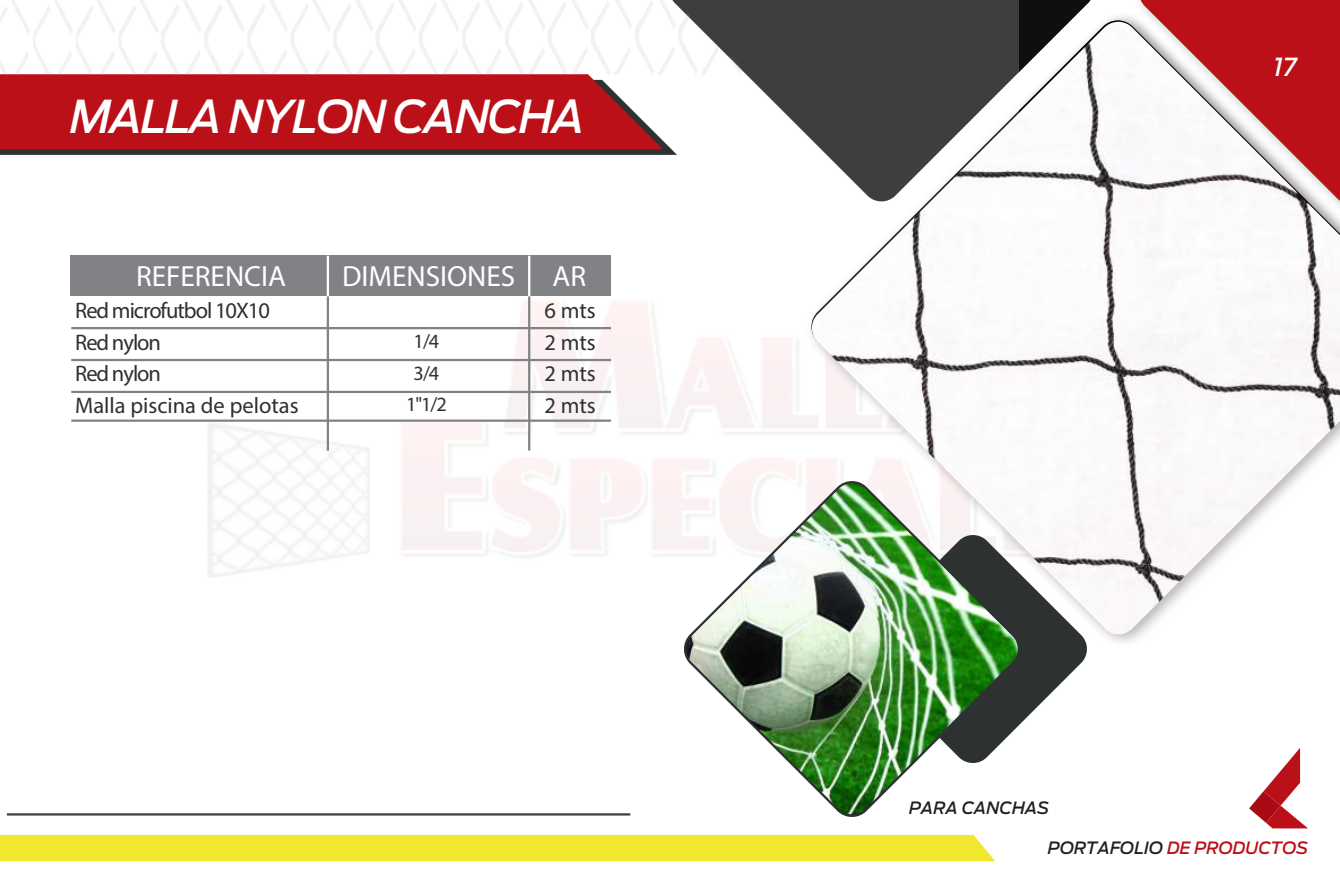
<style>
.page{position:relative;width:1340px;height:893px;background:#fff}
.page>*{position:absolute;margin:0;border:0;box-sizing:border-box;transform-origin:0 0}
.t1{font:italic 500 45px "Ford Antenna";letter-spacing:-.04em;color:#fff}
.t2{font:29.25px "Myriad Pro";color:#fff}
.t3{font:italic 500 24.75px "Ford Antenna";color:#fff}
.t4{font:22.5px/31.5px "Myriad Pro";letter-spacing:-.045em;color:#2e3132}
.t5{font:20.25px/31.5px "Myriad Pro";color:#2e3132;text-align:center}
.t6{font:italic 500 16.88px "Ford Antenna";color:#bb1018}
.t7{font:italic 500 16.88px "Ford Antenna";color:#231f20}
.s1{color:#231f20}
</style>
<div class="page">
<div style="left:71px;top:256px;width:540px;height:40px;background:#808285"></div>
<hr style="left:327px;top:296px;width:2px;height:155px;background:#808285">
<hr style="left:528px;top:296px;width:2px;height:155px;background:#808285">
<hr style="left:327px;top:256px;width:2px;height:40px;background:#fff">
<hr style="left:528px;top:256px;width:2px;height:40px;background:#fff">
<hr style="left:71px;top:327px;width:540px;height:2px;background:#808285">
<hr style="left:71px;top:359px;width:540px;height:2px;background:#808285">
<hr style="left:71px;top:391px;width:540px;height:2px;background:#808285">
<hr style="left:71px;top:420px;width:540px;height:2px;background:#808285">
<svg style="left:0;top:141px;width:667px;height:14px;background:#383335"></svg>
<div style="left:0;top:75px;width:663px;height:74px;background:#bb1018"></div>
<svg style="left:667px;top:0;width:352px;height:155px;fill:#3e3e3f"></svg>
<img style="left:1019px;top:0;width:118px;height:22px">
<hr style="left:7px;top:813px;width:623px;height:2px;background:#3e3e3f">
<div style="left:1137px;top:0;width:202px;height:22px;background:#bb1018"></div>
<div style="left:0;top:835px;width:995px;height:26px;background:#f1e72e"></div>
<svg style="left:1249px;top:748px;width:58px;height:80px"></svg>
<svg style="left:0;top:0;width:742px;height:75px"></svg>
<img style="left:810px;top:22px;width:529px;height:614px">
<svg style="left:1024px;top:533px;width:64px;height:187px"></svg>
<img style="left:680px;top:477px;width:344px;height:340px">
<h1 class="t1" style="left:70px;top:77px;width:517px">MALLA NYLON CANCHA</h1>
<h2 class="t2" style="left:136px;top:259px;width:151px">REFERENCIA</h2>
<h2 class="t2" style="left:342px;top:259px;width:175px">DIMENSIONES</h2>
<h2 class="t2" style="left:552px;top:259px;width:35px">AR</h2>
<p class="t4" style="left:75px;top:295px;width:225px">Red microfutbol 10X10<br>Red nylon<br>Red nylon<br>Malla piscina de pelotas</p>
<p class="t4" style="left:544px;top:295px;width:53px;text-align:justify">6 mts 2 mts 2 mts 2 mts</p>
<p class="t5" style="left:406px;top:325px;width:42px">1/4<br>3/4<br>1"1/2</p>
<p class="t3" style="left:1273px;top:46px;width:25px">17</p>
<p class="t7" style="left:909px;top:793px;width:142px">PARA CANCHAS</p>
<p class="t6" style="left:1048px;top:833px;width:262px"><span class="s1">PORTAFOLIO</span> DE PRODUCTOS</p>
</div>
